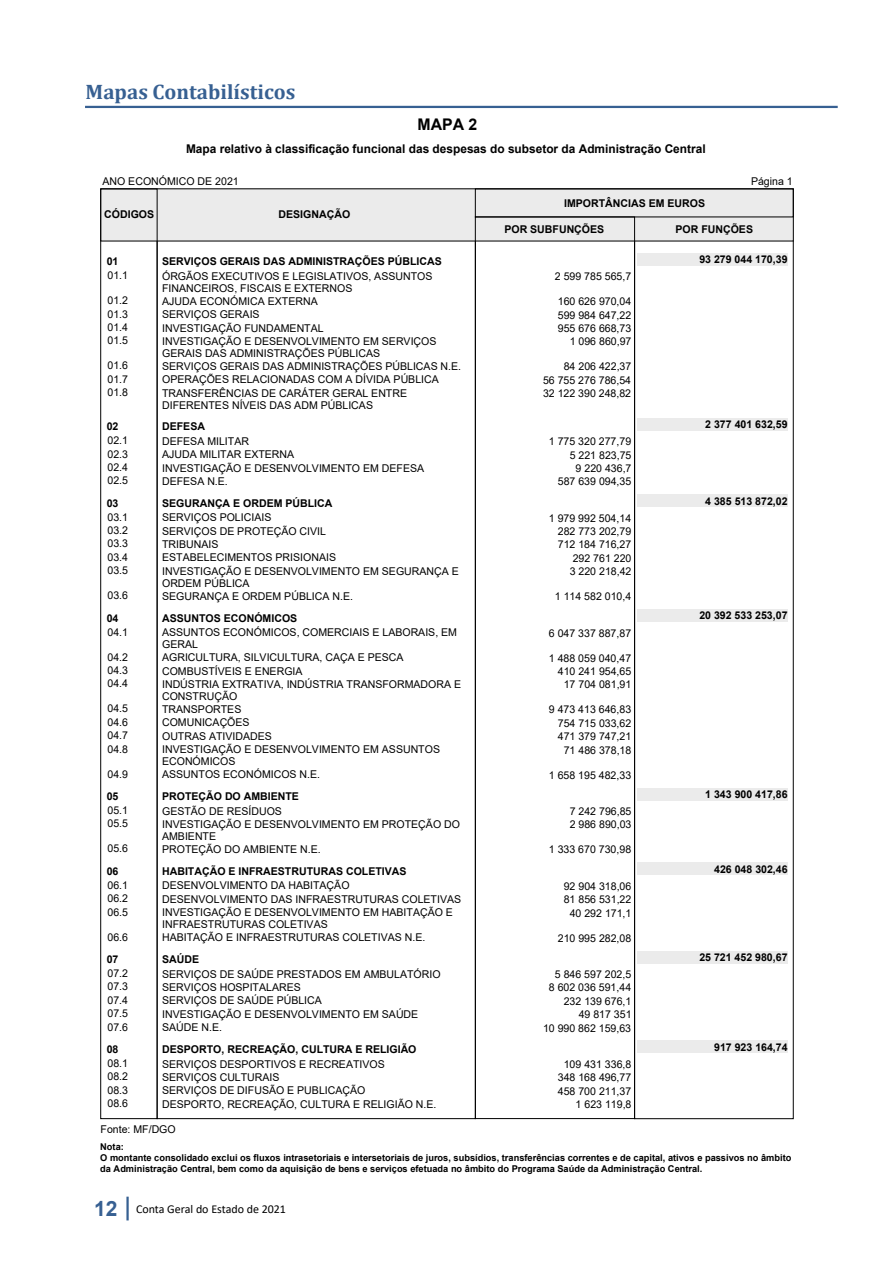
<style>
.page{position:relative;width:893px;height:1263px;background:#fff}
.page>*{position:absolute;margin:0;border:0;box-sizing:border-box;transform-origin:0 0}
.t1{font:700 21px "Cambria";color:#376092}
.t2{font:700 16.05px "Arial";color:#000}
.t3{font:700 12px "Arial";color:#000}
.t4{font:12px "Calibri";color:#000}
.t5{font:10.65px/13.4px "Arial";color:#000}
.t6{font:700 10.65px "Arial";color:#000}
.t7{font:700 9.3px/11.1px "Arial";color:#000}
.s1{font-family:"Arial";font-weight:700;font-size:21px;color:#376092}
</style>
<div class="page">
<hr style="left:126px;top:1197px;width:3px;height:23px;background:#376092">
<hr style="left:85px;top:106px;width:753px;height:2px;background:#376092">
<div style="left:101px;top:189px;width:692px;height:52px;background:#ebebeb"></div>
<div style="left:638px;top:253px;width:150px;height:12px;background:#ebebeb"></div>
<div style="left:638px;top:418px;width:150px;height:12px;background:#ebebeb"></div>
<div style="left:638px;top:494px;width:150px;height:13px;background:#ebebeb"></div>
<div style="left:638px;top:609px;width:150px;height:13px;background:#ebebeb"></div>
<div style="left:638px;top:788px;width:150px;height:12px;background:#ebebeb"></div>
<div style="left:638px;top:862px;width:150px;height:13px;background:#ebebeb"></div>
<div style="left:638px;top:951px;width:150px;height:12px;background:#ebebeb"></div>
<div style="left:638px;top:1041px;width:150px;height:12px;background:#ebebeb"></div>
<div style="left:475px;top:217px;width:160px;height:901px;border:1px solid #000"></div>
<h1 class="t1" style="left:86px;top:77px;width:211px">Mapas Contabilísticos</h1>
<h2 class="t2" style="left:417px;top:113px;width:61px">MAPA 2</h2>
<p class="t3" style="left:186px;top:140px;width:521px">Mapa relativo à classificação funcional das despesas do subsetor da Administração Central</p>
<p class="t5" style="left:102px;top:175px;width:138px">ANO ECONÓMICO DE 2021</p>
<p class="t5" style="left:751px;top:174px;width:43px">Página 1</p>
<p class="t6" style="left:104px;top:207px;width:51px">CÓDIGOS</p>
<p class="t6" style="left:279px;top:207px;width:73px">DESIGNAÇÃO</p>
<p class="t6" style="left:564px;top:196px;width:142px">IMPORTÂNCIAS EM EUROS</p>
<p class="t6" style="left:504px;top:222px;width:101px">POR SUBFUNÇÕES</p>
<p class="t6" style="left:675px;top:222px;width:79px">POR FUNÇÕES</p>
<p class="t6" style="left:107px;top:254px;width:13px">01</p>
<p class="t6" style="left:162px;top:254px;width:281px">SERVIÇOS GERAIS DAS ADMINISTRAÇÕES PÚBLICAS</p>
<p class="t6" style="left:699px;top:252px;width:90px">93 279 044 170,39</p>
<p class="t5" style="left:108px;top:269px;width:22px">01.1</p>
<p class="t5" style="left:108px;top:294px;width:22px;text-align:justify">01.2<br>01.3<br>01.4<br>01.5</p>
<p class="t5" style="left:108px;top:359px;width:22px;text-align:justify">01.6<br>01.7<br>01.8</p>
<p class="t6" style="left:107px;top:419px;width:13px">02</p>
<p class="t5" style="left:108px;top:434px;width:22px;text-align:justify">02.1<br>02.3<br>02.4<br>02.5</p>
<p class="t5" style="left:108px;top:510px;width:22px;text-align:justify">03.1<br>03.2<br>03.3<br>03.4<br>03.5</p>
<p class="t5" style="left:108px;top:589px;width:22px">03.6</p>
<p class="t5" style="left:108px;top:625px;width:22px">04.1</p>
<p class="t5" style="left:108px;top:650px;width:22px;text-align:justify">04.2<br>04.3<br>04.4</p>
<p class="t5" style="left:108px;top:702px;width:22px;text-align:justify">04.5<br>04.6<br>04.7<br>04.8</p>
<p class="t5" style="left:108px;top:767px;width:22px">04.9</p>
<p class="t5" style="left:108px;top:803px;width:22px">05.1<br>05.5</p>
<p class="t5" style="left:108px;top:842px;width:22px">05.6</p>
<p class="t5" style="left:108px;top:878px;width:22px;text-align:justify">06.1<br>06.2<br>06.5</p>
<p class="t5" style="left:108px;top:930px;width:22px">06.6</p>
<p class="t5" style="left:108px;top:966px;width:22px;text-align:justify">07.2<br>07.3<br>07.4<br>07.5<br>07.6</p>
<p class="t5" style="left:108px;top:1056px;width:22px;text-align:justify">08.1<br>08.2<br>08.3<br>08.6</p>
<p class="t6" style="left:107px;top:495px;width:13px">03</p>
<p class="t6" style="left:107px;top:610px;width:13px">04</p>
<p class="t6" style="left:107px;top:789px;width:13px">05</p>
<p class="t6" style="left:107px;top:864px;width:13px">06</p>
<p class="t6" style="left:107px;top:952px;width:13px">07</p>
<p class="t6" style="left:107px;top:1042px;width:13px">08</p>
<p class="t5" style="left:162px;top:269px;width:276px">ÓRGÃOS EXECUTIVOS E LEGISLATIVOS, ASSUNTOS<br>FINANCEIROS, FISCAIS E EXTERNOS<br>AJUDA ECONÓMICA EXTERNA<br>SERVIÇOS GERAIS<br>INVESTIGAÇÃO FUNDAMENTAL<br>INVESTIGAÇÃO E DESENVOLVIMENTO EM SERVIÇOS</p>
<p class="t5" style="left:162px;top:347px;width:301px">GERAIS DAS ADMINISTRAÇÕES PÚBLICAS<br>SERVIÇOS GERAIS DAS ADMINISTRAÇÕES PÚBLICAS N.E.<br>OPERAÇÕES RELACIONADAS COM A DÍVIDA PÚBLICA TRANSFERÊNCIAS DE CARÁTER GERAL ENTRE</p>
<p class="t5" style="left:162px;top:398px;width:212px">DIFERENTES NÍVEIS DAS ADM PÚBLICAS</p>
<p class="t5" style="left:162px;top:434px;width:264px">DEFESA MILITAR<br>AJUDA MILITAR EXTERNA<br>INVESTIGAÇÃO E DESENVOLVIMENTO EM DEFESA<br>DEFESA N.E.</p>
<p class="t5" style="left:162px;top:511px;width:298px">SERVIÇOS POLICIAIS<br>SERVIÇOS DE PROTEÇÃO CIVIL<br>TRIBUNAIS<br>ESTABELECIMENTOS PRISIONAIS<br>INVESTIGAÇÃO E DESENVOLVIMENTO EM SEGURANÇA E</p>
<p class="t5" style="left:162px;top:576px;width:192px">ORDEM PÚBLICA<br>SEGURANÇA E ORDEM PÚBLICA N.E.</p>
<p class="t5" style="left:162px;top:626px;width:301px;line-height:12.9px">ASSUNTOS ECONÓMICOS, COMERCIAIS E LABORAIS, EM GERAL<br>AGRICULTURA, SILVICULTURA, CAÇA E PESCA COMBUSTÍVEIS E ENERGIA<br>INDÚSTRIA EXTRATIVA, INDÚSTRIA TRANSFORMADORA E</p>
<p class="t5" style="left:162px;top:690px;width:279px">CONSTRUÇÃO<br>TRANSPORTES<br>COMUNICAÇÕES<br>OUTRAS ATIVIDADES<br>INVESTIGAÇÃO E DESENVOLVIMENTO EM ASSUNTOS</p>
<p class="t5" style="left:162px;top:755px;width:160px;line-height:12.9px">ECONÓMICOS<br>ASSUNTOS ECONÓMICOS N.E.</p>
<p class="t5" style="left:162px;top:804px;width:299px">GESTÃO DE RESÍDUOS<br>INVESTIGAÇÃO E DESENVOLVIMENTO EM PROTEÇÃO DO</p>
<p class="t5" style="left:162px;top:830px;width:160px;line-height:12.9px">AMBIENTE<br>PROTEÇÃO DO AMBIENTE N.E.</p>
<p class="t5" style="left:162px;top:879px;width:301px">DESENVOLVIMENTO DA HABITAÇÃO<br>DESENVOLVIMENTO DAS INFRAESTRUTURAS COLETIVAS<br>INVESTIGAÇÃO E DESENVOLVIMENTO EM HABITAÇÃO E</p>
<p class="t5" style="left:162px;top:918px;width:265px">INFRAESTRUTURAS COLETIVAS<br>HABITAÇÃO E INFRAESTRUTURAS COLETIVAS N.E.</p>
<p class="t5" style="left:162px;top:967px;width:280px">SERVIÇOS DE SAÚDE PRESTADOS EM AMBULATÓRIO<br>SERVIÇOS HOSPITALARES<br>SERVIÇOS DE SAÚDE PÚBLICA<br>INVESTIGAÇÃO E DESENVOLVIMENTO EM SAÚDE<br>SAÚDE N.E.</p>
<p class="t5" style="left:162px;top:1057px;width:276px">SERVIÇOS DESPORTIVOS E RECREATIVOS SERVIÇOS CULTURAIS<br>SERVIÇOS DE DIFUSÃO E PUBLICAÇÃO<br>DESPORTO, RECREAÇÃO, CULTURA E RELIGIÃO N.E.</p>
<p class="t6" style="left:162px;top:419px;width:44px">DEFESA</p>
<p class="t6" style="left:162px;top:495px;width:172px">SEGURANÇA E ORDEM PÚBLICA</p>
<p class="t6" style="left:162px;top:610px;width:137px">ASSUNTOS ECONÓMICOS</p>
<p class="t6" style="left:162px;top:789px;width:138px">PROTEÇÃO DO AMBIENTE</p>
<p class="t6" style="left:162px;top:864px;width:246px">HABITAÇÃO E INFRAESTRUTURAS COLETIVAS</p>
<p class="t6" style="left:162px;top:952px;width:39px">SAÚDE</p>
<p class="t6" style="left:162px;top:1042px;width:256px">DESPORTO, RECREAÇÃO, CULTURA E RELIGIÃO</p>
<p class="t5" style="left:555px;top:270px;width:78px">2 599 785 565,7</p>
<p class="t5" style="left:558px;top:295px;width:75px;text-align:right">160 626 970,04<br>599 984 647,22<br>955 676 668,73<br>1 096 860,97</p>
<p class="t5" style="left:543px;top:360px;width:90px;text-align:justify;text-indent:21px">84 206 422,37<br>56 755 276 786,54<br>32 122 390 248,82</p>
<p class="t5" style="left:549px;top:435px;width:84px;text-align:right">1 775 320 277,79<br>5 221 823,75<br>9 220 436,7<br>587 639 094,35</p>
<p class="t5" style="left:549px;top:511px;width:84px;text-align:right">1 979 992 504,14<br>282 773 202,79<br>712 184 716,27<br>292 761 220<br>3 220 218,42</p>
<p class="t5" style="left:555px;top:590px;width:78px">1 114 582 010,4</p>
<p class="t5" style="left:549px;top:626px;width:84px">6 047 337 887,87</p>
<p class="t5" style="left:549px;top:651px;width:84px;text-align:right">1 488 059 040,47<br>410 241 954,65<br>17 704 081,91</p>
<p class="t5" style="left:549px;top:703px;width:84px;text-align:right">9 473 413 646,83<br>754 715 033,62<br>471 379 747,21<br>71 486 378,18</p>
<p class="t5" style="left:549px;top:768px;width:84px">1 658 195 482,33</p>
<p class="t5" style="left:570px;top:804px;width:63px">7 242 796,85<br>2 986 890,03</p>
<p class="t5" style="left:549px;top:843px;width:84px">1 333 670 730,98</p>
<p class="t5" style="left:564px;top:879px;width:69px;text-align:center">92 904 318,06<br>81 856 531,22<br>40 292 171,1</p>
<p class="t5" style="left:558px;top:931px;width:75px">210 995 282,08</p>
<p class="t5" style="left:543px;top:967px;width:90px;text-align:right">5 846 597 202,5<br>8 602 036 591,44<br>232 139 676,1<br>49 817 351<br>10 990 862 159,63</p>
<p class="t5" style="left:558px;top:1057px;width:75px;text-align:right">109 431 336,8<br>348 168 496,77<br>458 700 211,37<br>1 623 119,8</p>
<p class="t6" style="left:705px;top:417px;width:84px">2 377 401 632,59</p>
<p class="t6" style="left:705px;top:493px;width:84px">4 385 513 872,02</p>
<p class="t6" style="left:699px;top:608px;width:90px">20 392 533 253,07</p>
<p class="t6" style="left:705px;top:787px;width:84px">1 343 900 417,86</p>
<p class="t6" style="left:714px;top:861px;width:75px">426 048 302,46</p>
<p class="t6" style="left:699px;top:950px;width:90px">25 721 452 980,67</p>
<p class="t6" style="left:714px;top:1039px;width:75px">917 923 164,74</p>
<p class="t5" style="left:101px;top:1122px;width:77px">Fonte: MF/DGO</p>
<p class="t7" style="left:100px;top:1141px;width:693px">Nota:<br>O montante consolidado exclui os fluxos intrasetoriais e intersetoriais de juros, subsídios, transferências correntes e de capital, ativos e passivos no âmbito da Administração Central, bem como da aquisição de bens e serviços efetuada no âmbito do Programa Saúde da Administração Central.</p>
<p class="t4" style="left:94px;top:1201px;width:193px"><span class="s1">12</span> Conta Geral do Estado de 2021</p>
</div>
